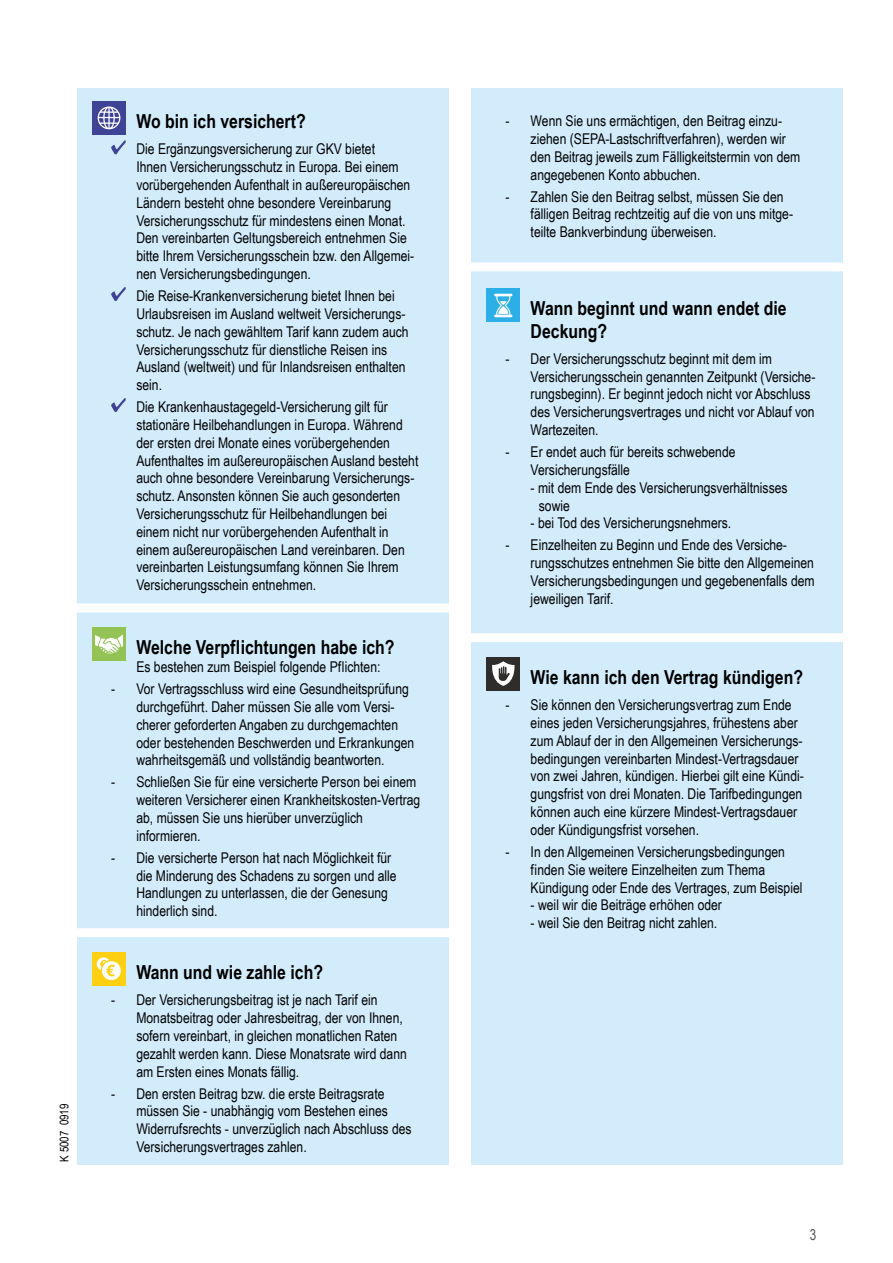
<style>
.page{position:relative;width:893px;height:1263px;background:#fff}
.page>*{position:absolute;margin:0;border:0;box-sizing:border-box;transform-origin:0 0}
.t1{font:700 19.35px/22.2px "Arial Narrow";color:#000}
.t2{font:15px "Arial Narrow";color:#565656;scale:.95 1}
.t3{font:14.85px/17.9px "Arial Narrow";color:#000}
.t4{font:11.85px "Arial Narrow";color:#000}
</style>
<div class="page">
<div style="left:77px;top:89px;width:372px;height:1076px;background:#d2ecfc"></div>
<div style="left:472px;top:89px;width:371px;height:1076px;background:#d2ecfc"></div>
<svg style="left:111px;top:140px;width:15px;height:15px"></svg>
<svg style="left:111px;top:287px;width:15px;height:14px"></svg>
<svg style="left:111px;top:398px;width:15px;height:14px"></svg>
<div style="left:92px;top:101px;width:34px;height:34px;background:#3f4395"></div>
<svg style="left:98px;top:106px;width:22px;height:23px"></svg>
<div style="left:486px;top:288px;width:34px;height:34px;background:#2bafe6"></div>
<svg style="left:494px;top:294px;width:18px;height:23px"></svg>
<div style="left:463px;top:262px;width:398px;height:9px;background:#fff"></div>
<div style="left:486px;top:657px;width:34px;height:33px;background:#2e2d2c"></div>
<svg style="left:492px;top:661px;width:23px;height:25px"></svg>
<div style="left:459px;top:633px;width:398px;height:9px;background:#fff"></div>
<div style="left:69px;top:603px;width:382px;height:9px;background:#fff"></div>
<div style="left:92px;top:627px;width:34px;height:34px;background:#93c355"></div>
<svg style="left:95px;top:634px;width:28px;height:20px"></svg>
<div style="left:92px;top:952px;width:34px;height:33px;background:#ffd011"></div>
<svg style="left:97px;top:957px;width:24px;height:23px"></svg>
<div style="left:69px;top:928px;width:384px;height:9px;background:#fff"></div>
<p class="t4" style="left:56px;top:1162px;width:59px;rotate:-90deg">K 5007 0919</p>
<p class="t1" style="left:136px;top:109px;width:171px">Wo bin ich versichert?</p>
<p class="t3" style="left:136px;top:140px;width:279px">Die Ergänzungsversicherung zur GKV bietet<br>Ihnen Versicherungsschutz in Europa. Bei einem vorübergehenden Aufenthalt in außereuropäischen Ländern besteht ohne besondere Vereinbarung Versicherungsschutz für mindestens einen Monat.<br>Den vereinbarten Geltungsbereich entnehmen Sie bitte Ihrem Versicherungsschein bzw. den Allgemei&shy;nen Versicherungsbedingungen.</p>
<p class="t3" style="left:136px;top:286px;width:274px">Die Reise-Krankenversicherung bietet Ihnen bei Urlaubsreisen im Ausland weltweit Versicherungs&shy;schutz. Je nach gewähltem Tarif kann zudem auch Versicherungsschutz für dienstliche Reisen ins Ausland (weltweit) und für Inlandsreisen enthalten sein.</p>
<p class="t3" style="left:136px;top:397px;width:284px">Die Krankenhaustagegeld-Versicherung gilt für stationäre Heilbehandlungen in Europa. Während der ersten drei Monate eines vorübergehenden Aufenthaltes im außereuropäischen Ausland besteht auch ohne besondere Vereinbarung Versicherungs&shy;schutz. Ansonsten können Sie auch gesonderten Versicherungsschutz für Heilbehandlungen bei einem nicht nur vorübergehenden Aufenthalt in einem außereuropäischen Land vereinbaren. Den vereinbarten Leistungsumfang können Sie Ihrem Versicherungsschein entnehmen.</p>
<p class="t1" style="left:136px;top:635px;width:260px">Welche Verpflichtungen habe ich?</p>
<p class="t3" style="left:136px;top:657px;width:246px">Es bestehen zum Beispiel folgende Pflichten:</p>
<p class="t3" style="left:136px;top:679px;width:279px;text-indent:-25px">- Vor Vertragsschluss wird eine Gesundheitsprüfung durchgeführt. Daher müssen Sie alle vom Versi&shy;cherer geforderten Angaben zu durchgemachten oder bestehenden Beschwerden und Erkrankungen wahrheitsgemäß und vollständig beantworten.</p>
<p class="t3" style="left:136px;top:773px;width:286px;text-indent:-25px">- Schließen Sie für eine versicherte Person bei einem weiteren Versicherer einen Krankheitskosten-Vertrag ab, müssen Sie uns hierüber unverzüglich informieren.</p>
<p class="t3" style="left:136px;top:848px;width:262px;text-indent:-25px">- Die versicherte Person hat nach Möglichkeit für die Minderung des Schadens zu sorgen und alle Handlungen zu unterlassen, die der Genesung hinderlich sind.</p>
<p class="t1" style="left:136px;top:960px;width:188px">Wann und wie zahle ich?</p>
<p class="t3" style="left:136px;top:990px;width:272px;text-indent:-25px">- Der Versicherungsbeitrag ist je nach Tarif ein Monatsbeitrag oder Jahresbeitrag, der von Ihnen, sofern vereinbart, in gleichen monatlichen Raten gezahlt werden kann. Diese Monatsrate wird dann am Ersten eines Monats fällig.</p>
<p class="t3" style="left:136px;top:1084px;width:277px;text-indent:-25px">- Den ersten Beitrag bzw. die erste Beitragsrate müssen Sie - unabhängig vom Bestehen eines Widerrufsrechts - unverzüglich nach Abschluss des Versicherungsvertrages zahlen.</p>
<p class="t3" style="left:531px;top:112px;width:271px;text-indent:-25px">- Wenn Sie uns ermächtigen, den Beitrag einzu&shy;ziehen (SEPA-Lastschriftverfahren), werden wir den Beitrag jeweils zum Fälligkeitstermin von dem angegebenen Konto abbuchen.</p>
<p class="t3" style="left:531px;top:187px;width:264px;text-indent:-25px">- Zahlen Sie den Beitrag selbst, müssen Sie den fälligen Beitrag rechtzeitig auf die von uns mitge&shy;teilte Bankverbindung überweisen.</p>
<p class="t1" style="left:531px;top:297px;width:258px">Wann beginnt und wann endet die<br>Deckung?</p>
<p class="t3" style="left:531px;top:349px;width:286px;text-indent:-25px">- Der Versicherungsschutz beginnt mit dem im Versicherungsschein genannten Zeitpunkt (Versiche&shy;rungsbeginn). Er beginnt jedoch nicht vor Abschluss des Versicherungsvertrages und nicht vor Ablauf von Wartezeiten.</p>
<p class="t3" style="left:531px;top:442px;width:206px;text-indent:-25px">- Er endet auch für bereits schwebende<br>Versicherungsfälle</p>
<p class="t3" style="left:539px;top:478px;width:250px;text-indent:-8px">- mit dem Ende des Versicherungsverhältnisses sowie</p>
<p class="t3" style="left:531px;top:514px;width:202px">- bei Tod des Versicherungsnehmers.</p>
<p class="t3" style="left:531px;top:536px;width:286px;text-indent:-25px">- Einzelheiten zu Beginn und Ende des Versiche&shy;rungsschutzes entnehmen Sie bitte den Allgemeinen Versicherungsbedingungen und gegebenenfalls dem jeweiligen Tarif.</p>
<p class="t1" style="left:531px;top:665px;width:274px">Wie kann ich den Vertrag kündigen?</p>
<p class="t3" style="left:531px;top:695px;width:275px;text-indent:-25px">- Sie können den Versicherungsvertrag zum Ende eines jeden Versicherungsjahres, frühestens aber zum Ablauf der in den Allgemeinen Versicherungs&shy;bedingungen vereinbarten Mindest-Vertragsdauer von zwei Jahren, kündigen. Hierbei gilt eine Kündi&shy;gungsfrist von drei Monaten. Die Tarifbedingungen können auch eine kürzere Mindest-Vertragsdauer oder Kündigungsfrist vorsehen.</p>
<p class="t3" style="left:531px;top:842px;width:273px;text-indent:-25px">- In den Allgemeinen Versicherungsbedingungen finden Sie weitere Einzelheiten zum Thema<br>Kündigung oder Ende des Vertrages, zum Beispiel</p>
<p class="t3" style="left:531px;top:896px;width:193px">- weil wir die Beiträge erhöhen oder</p>
<p class="t3" style="left:531px;top:913px;width:188px">- weil Sie den Beitrag nicht zahlen.</p>
<p class="t2" style="left:810px;top:1223px;width:8px">3</p>
</div>
